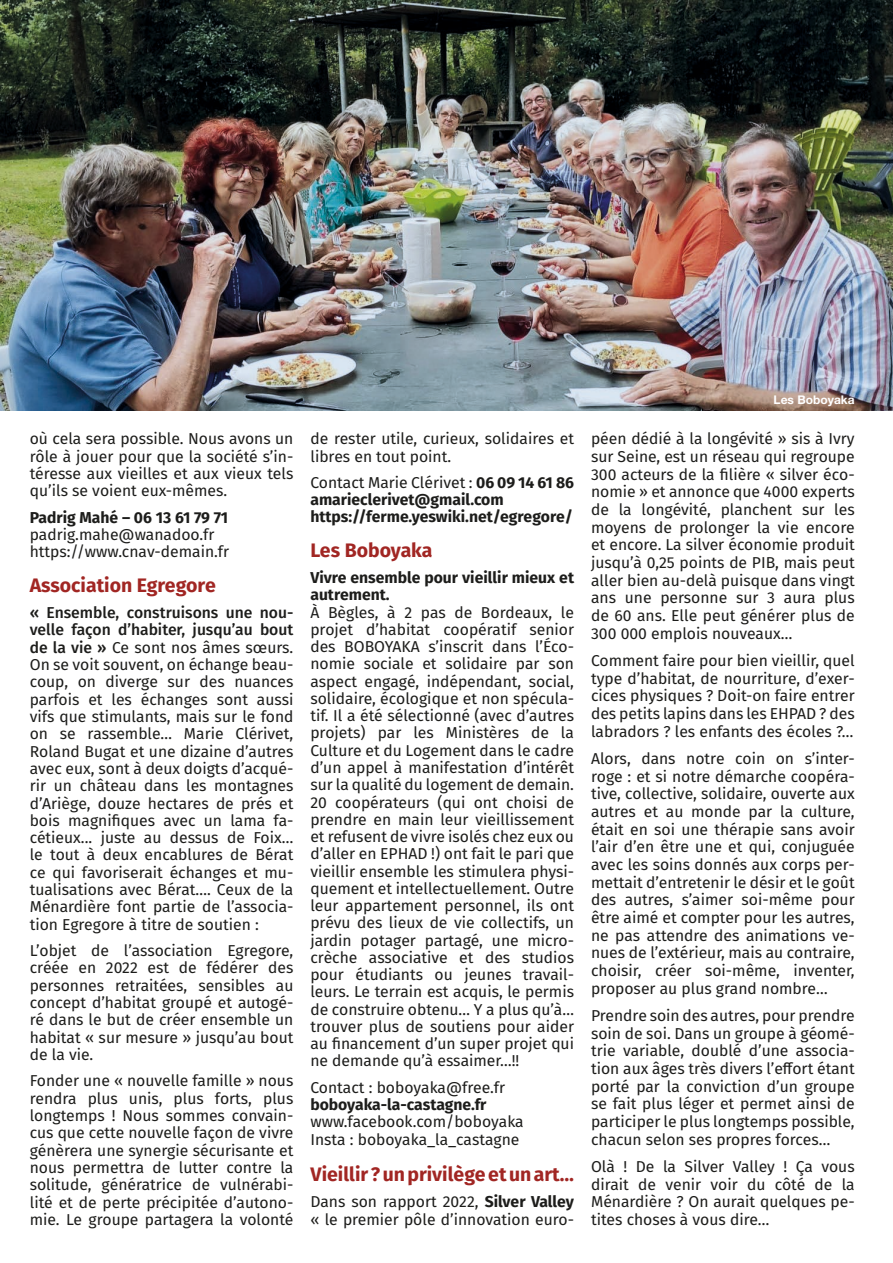
<style>
.page{position:relative;width:893px;height:1263px;background:#fff}
.page>*{position:absolute;margin:0;border:0;box-sizing:border-box;transform-origin:0 0}
.t1{font:700 19.5px "Fira Sans";color:#a12623}
.t2{font:15.75px/17.2px "Fira Sans";color:#1d1d1b;text-align:justify}
.t3{font:700 15.75px/17.2px "Fira Sans";color:#1d1d1b}
.t4{font:700 12px "Helvetica Neue LT Std";color:#fff}
.s1{font-weight:500}
.s2{font-weight:400}
.s3{font-weight:700}
</style>
<div class="page">
<img style="left:0;top:0;width:893px;height:410px">
<p class="t2" style="left:30px;top:430px;width:265px">où cela sera possible. Nous avons un rôle à jouer pour que la société s’in&shy;téresse aux vieilles et aux vieux tels qu’ils se voient eux-mêmes.</p>
<p class="t3" style="left:30px;top:507px;width:200px">Padrig Mahé – 06 13 61 79 71</p>
<p class="t2" style="left:30px;top:525px;width:201px">padrig.mahe@wanadoo.fr https://www.cnav-demain.fr</p>
<p class="t1" style="left:30px;top:568px;width:188px">Association Egregore</p>
<p class="t2" style="left:30px;top:603px;width:265px"><span class="s1">« Ensemble, construisons une nou&shy;velle façon d’habiter, jusqu’au bout de la vie »</span> Ce sont nos âmes sœurs.<br>On se voit souvent, on échange beau&shy;coup, on diverge sur des nuances parfois et les échanges sont aussi vifs que stimulants, mais sur le fond on se rassemble… Marie Clérivet, Roland Bugat et une dizaine d’autres avec eux, sont à deux doigts d’acqué&shy;rir un château dans les montagnes d’Ariège, douze hectares de prés et bois magnifiques avec un lama fa&shy;cétieux... juste au dessus de Foix… le tout à deux encablures de Bérat ce qui favoriserait échanges et mu&shy;tualisations avec Bérat…. Ceux de la Ménardière font partie de l’associa&shy;tion Egregore à titre de soutien :</p>
<p class="t2" style="left:30px;top:941px;width:265px">L’objet de l’association Egregore, créée en 2022 est de fédérer des personnes retraitées, sensibles au concept d’habitat groupé et autogé&shy;ré dans le but de créer ensemble un habitat « sur mesure » jusqu’au bout de la vie.</p>
<p class="t2" style="left:30px;top:1072px;width:265px">Fonder une « nouvelle famille » nous rendra plus unis, plus forts, plus longtemps ! Nous sommes convain&shy;cus que cette nouvelle façon de vivre génèrera une synergie sécurisante et nous permettra de lutter contre la solitude, génératrice de vulnérabi&shy;lité et de perte précipitée d’autono&shy;mie. Le groupe partagera la volonté</p>
<p class="t2" style="left:310px;top:430px;width:265px">de rester utile, curieux, solidaires et libres en tout point.</p>
<p class="t3" style="left:310px;top:473px;width:265px"><span class="s2">Contact Marie Clérivet :</span> 06 09 14 61 86 amarieclerivet@gmail.com https://ferme.yeswiki.net/egregore/</p>
<p class="t1" style="left:310px;top:534px;width:124px">Les Boboyaka</p>
<p class="t3" style="left:310px;top:568px;width:265px">Vivre ensemble pour vieillir mieux et autrement.</p>
<p class="t2" style="left:310px;top:603px;width:265px">À Bègles, à 2 pas de Bordeaux, le projet d’habitat coopératif senior des BOBOYAKA s’inscrit dans l’Éco&shy;nomie sociale et solidaire par son aspect engagé, indépendant, social, solidaire, écologique et non spécula&shy;tif. Il a été sélectionné (avec d’autres projets) par les Ministères de la Culture et du Logement dans le cadre d’un appel à manifestation d’intérêt sur la qualité du logement de demain.<br>20 coopérateurs (qui ont choisi de prendre en main leur vieillissement et refusent de vivre isolés chez eux ou d’aller en EPHAD !) ont fait le pari que vieillir ensemble les stimulera physi&shy;quement et intellectuellement. Outre leur appartement personnel, ils ont prévu des lieux de vie collectifs, un jardin potager partagé, une micro&shy;crèche associative et des studios pour étudiants ou jeunes travail&shy;leurs. Le terrain est acquis, le permis de construire obtenu… Y a plus qu’à… trouver plus de soutiens pour aider au financement d’un super projet qui ne demande qu’à essaimer…!!</p>
<p class="t2" style="left:310px;top:1078px;width:196px">Contact : boboyaka@free.fr</p>
<p class="t3" style="left:310px;top:1095px;width:178px">boboyaka-la-castagne.fr</p>
<p class="t2" style="left:310px;top:1113px;width:215px">www.facebook.com/boboyaka<br>Insta : boboyaka_la_castagne</p>
<p class="t1" style="left:310px;top:1158px;width:265px">Vieillir ? un privilège et un art…</p>
<p class="t2" style="left:310px;top:1193px;width:265px">Dans son rapport 2022, <span class="s3">Silver Valley </span>« le premier pôle d’innovation euro-</p>
<p class="t4" style="left:774px;top:392px;width:83px">Les Boboyaka</p>
<p class="t2" style="left:591px;top:429px;width:265px;line-height:17.7px">péen dédié à la longévité » sis à Ivry sur Seine, est un réseau qui regroupe 300 acteurs de la filière « silver éco&shy;nomie » et annonce que 4000 experts de la longévité, planchent sur les moyens de prolonger la vie encore et encore. La silver économie produit jusqu’à 0,25 points de PIB, mais peut aller bien au-delà puisque dans vingt ans une personne sur 3 aura plus de 60 ans. Elle peut générer plus de 300 000 emplois nouveaux…</p>
<p class="t2" style="left:591px;top:651px;width:265px;line-height:17.7px">Comment faire pour bien vieillir, quel type d’habitat, de nourriture, d’exer&shy;cices physiques ? Doit-on faire entrer des petits lapins dans les EHPAD ? des labradors ? les enfants des écoles ?…</p>
<p class="t2" style="left:591px;top:749px;width:265px;line-height:17.7px">Alors, dans notre coin on s’inter&shy;roge : et si notre démarche coopéra&shy;tive, collective, solidaire, ouverte aux autres et au monde par la culture, était en soi une thérapie sans avoir l’air d’en être une et qui, conjuguée avec les soins donnés aux corps per&shy;mettait d’entretenir le désir et le goût des autres, s’aimer soi-même pour être aimé et compter pour les autres, ne pas attendre des animations ve&shy;nues de l’extérieur, mais au contraire, choisir, créer soi-même, inventer, proposer au plus grand nombre…</p>
<p class="t2" style="left:591px;top:1006px;width:265px;line-height:17.7px">Prendre soin des autres, pour prendre soin de soi. Dans un groupe à géomé&shy;trie variable, doublé d’une associa&shy;tion aux âges très divers l’effort étant porté par la conviction d’un groupe se fait plus léger et permet ainsi de participer le plus longtemps possible, chacun selon ses propres forces…</p>
<p class="t2" style="left:591px;top:1157px;width:265px;line-height:17.7px">Olà ! De la Silver Valley ! Ça vous dirait de venir voir du côté de la Ménardière ? On aurait quelques pe&shy;tites choses à vous dire…</p>
</div>
